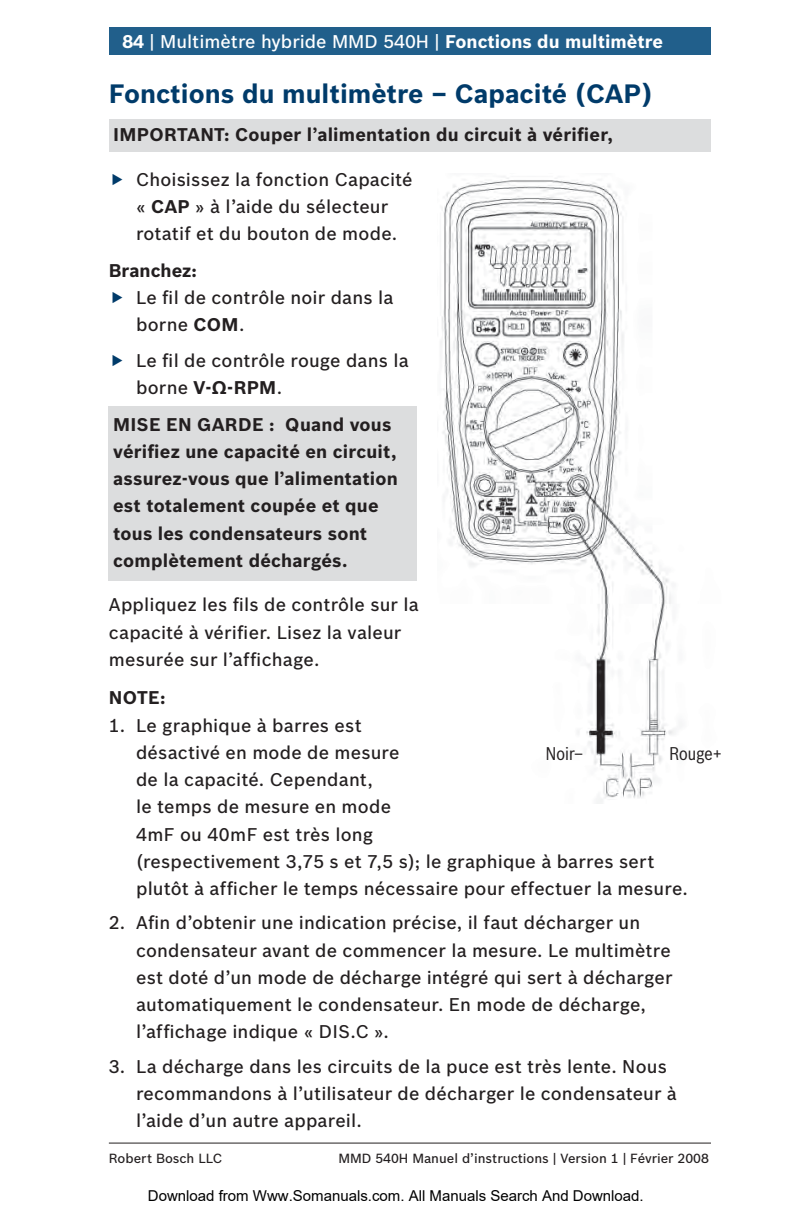
<style>
.page{position:relative;width:792px;height:1224px;background:#fff}
.page>*{position:absolute;margin:0;border:0;box-sizing:border-box;transform-origin:0 0}
.t1{font:700 26px "Bosch Sans";color:#003b6a}
.t2{font:500 18px/27.2px "Bosch Sans";letter-spacing:.01em;color:#231f20}
.t3{font:700 18px/27.2px "Bosch Sans";letter-spacing:.01em;color:#231f20}
.t4{font:500 18px "Bosch Sans";color:#fff}
.t5{font:18px "Bosch Sans Cond";letter-spacing:.005em;color:#231f20}
.t6{font:15px "Arial";color:#000}
.t7{font:500 13px "Bosch Sans";color:#231f20}
.s1{font-weight:700}
</style>
<div class="page">
<div style="left:109px;top:406px;width:308px;height:174px;background:#dcddde"></div>
<div style="left:109px;top:119px;width:601px;height:32px;background:#dcddde"></div>
<div style="left:109px;top:27px;width:602px;height:27px;background:#215f8b"></div>
<img style="left:440px;top:176px;width:235px;height:627px">
<hr style="left:109px;top:1143px;width:602px;height:1px;background:#231f20">
<p class="t4" style="left:122px;top:33px;width:542px"><span class="s1">84</span> | Multimètre hybride MMD 540H | <span class="s1">Fonctions du multimètre</span></p>
<h1 class="t1" style="left:109px;top:82px;width:545px">Fonctions du multimètre – Capacité (CAP)</h1>
<p class="t3" style="left:113px;top:123px;width:501px">IMPORTANT: Couper l’alimentation du circuit à vérifier,</p>
<p class="t2" style="left:136px;top:167px;width:278px">Choisissez la fonction Capacité « <span class="s1">CAP</span> » à l’aide du sélecteur rotatif et du bouton de mode.</p>
<p class="t3" style="left:109px;top:258px;width:90px">Branchez:</p>
<p class="t2" style="left:136px;top:285px;width:259px">Le fil de contrôle noir dans la borne <span class="s1">COM</span>.</p>
<p class="t2" style="left:136px;top:348px;width:274px">Le fil de contrôle rouge dans la borne <span class="s1">V-Ω-RPM</span>.</p>
<p class="t3" style="left:113px;top:412px;width:286px">MISE EN GARDE : Quand vous vérifiez une capacité en circuit, assurez-vous que l’alimentation est totalement coupée et que tous les condensateurs sont complètement déchargés.</p>
<p class="t2" style="left:109px;top:592px;width:311px">Appliquez les fils de contrôle sur la capacité à vérifier. Lisez la valeur mesurée sur l’affichage.</p>
<p class="t3" style="left:109px;top:686px;width:58px">NOTE:</p>
<p class="t2" style="left:136px;top:713px;width:553px">Le graphique à barres est<br>désactivé en mode de mesure<br>de la capacité. Cependant,<br>le temps de mesure en mode<br>4mF ou 40mF est très long<br>(respectivement 3,75 s et 7,5 s); le graphique à barres sert plutôt à afficher le temps nécessaire pour effectuer la mesure.</p>
<p class="t2" style="left:136px;top:910px;width:538px">Afin d’obtenir une indication précise, il faut décharger un condensateur avant de commencer la mesure. Le multimètre est doté d’un mode de décharge intégré qui sert à décharger automatiquement le condensateur. En mode de décharge, l’affichage indique « DIS.C ».</p>
<p class="t2" style="left:136px;top:1054px;width:542px">La décharge dans les circuits de la puce est très lente. Nous recommandons à l’utilisateur de décharger le condensateur à l’aide d’un autre appareil.</p>
<p class="t2" style="left:109px;top:713px;width:18px">1.</p>
<p class="t5" style="left:546px;top:745px;width:39px">Noir–</p>
<p class="t5" style="left:669px;top:745px;width:54px">Rouge+</p>
<p class="t2" style="left:109px;top:910px;width:18px">2.</p>
<p class="t2" style="left:109px;top:1054px;width:18px">3.</p>
<p class="t7" style="left:109px;top:1152px;width:115px">Robert Bosch LLC</p>
<p class="t7" style="left:338px;top:1152px;width:372px">MMD 540H Manuel d’instructions | Version 1 | Février 2008</p>
<p class="t6" style="left:148px;top:1187px;width:497px">Download from Www.Somanuals.com. All Manuals Search And Download.</p>
</div>
